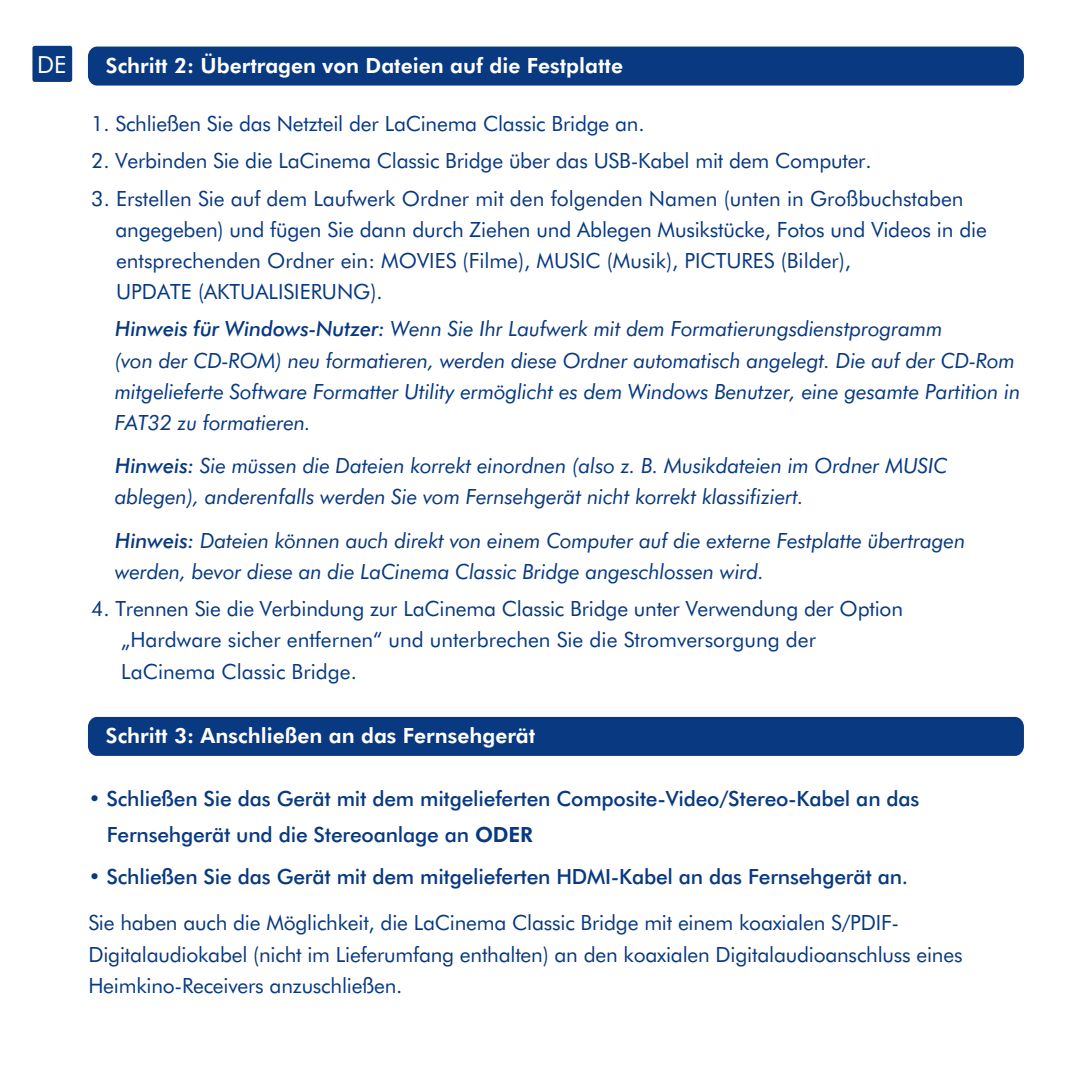
<style>
.page{position:relative;width:1080px;height:1080px;background:#fff}
.page>*{position:absolute;margin:0;border:0;box-sizing:border-box;transform-origin:0 0}
.t1{font:23.7px "Futura BT";color:#fff}
.t2{font:21px/31.2px "Futura BT";letter-spacing:-.01em;color:#083981}
.t3{font:italic 21px/31.2px "Futura BT";letter-spacing:-.01em;color:#083981}
.t4{font:500 21px/36px "Futura BT";letter-spacing:-.01em;color:#083981}
.t5{font:800 21px "Futura BT";color:#fff}
.s1{font-weight:500}
.s2{font-weight:800}
</style>
<div class="page">
<div style="left:32px;top:46px;width:40px;height:36px;background:#083981;border-radius:2px"></div>
<div style="left:88px;top:717px;width:936px;height:39px;background:#083981;border-radius:10px"></div>
<div style="left:88px;top:47px;width:936px;height:39px;background:#083981;border-radius:10px"></div>
<p class="t1" style="left:37px;top:50px;width:31px">DE</p>
<p class="t5" style="left:106px;top:53px;width:519px">Schritt 2: Übertragen von Dateien auf die Festplatte</p>
<p class="t2" style="left:91px;top:108px;width:555px">1. Schließen Sie das Netzteil der LaCinema Classic Bridge an.</p>
<p class="t2" style="left:91px;top:145px;width:782px">2. Verbinden Sie die LaCinema Classic Bridge über das USB-Kabel mit dem Computer.</p>
<p class="t2" style="left:115px;top:182px;width:873px;text-indent:-24px">3. Erstellen Sie auf dem Laufwerk Ordner mit den folgenden Namen (unten in Großbuchstaben angegeben) und fügen Sie dann durch Ziehen und Ablegen Musikstücke, Fotos und Videos in die entsprechenden Ordner ein: MOVIES (Filme), MUSIC (Musik), PICTURES (Bilder),<br>UPDATE (AKTUALISIERUNG).</p>
<p class="t3" style="left:115px;top:313px;width:907px"><span class="s1">Hinweis für Windows-Nutzer:</span> Wenn Sie Ihr Laufwerk mit dem Formatierungsdienstprogramm<br>(von der CD-ROM) neu formatieren, werden diese Ordner automatisch angelegt. Die auf der CD-Rom mitgelieferte Software Formatter Utility ermöglicht es dem Windows Benutzer, eine gesamte Partition in FAT32 zu formatieren.</p>
<p class="t3" style="left:115px;top:450px;width:834px"><span class="s1">Hinweis:</span> Sie müssen die Dateien korrekt einordnen (also z. B. Musikdateien im Ordner MUSIC ablegen), anderenfalls werden Sie vom Fernsehgerät nicht korrekt klassifiziert.</p>
<p class="t3" style="left:115px;top:524px;width:852px"><span class="s1">Hinweis:</span> Dateien können auch direkt von einem Computer auf die externe Festplatte übertragen werden, bevor diese an die LaCinema Classic Bridge angeschlossen wird.</p>
<p class="t2" style="left:121px;top:593px;width:783px;text-indent:-30px">4. Trennen Sie die Verbindung zur LaCinema Classic Bridge unter Verwendung der Option „Hardware sicher entfernen“ und unterbrechen Sie die Stromversorgung der<br>LaCinema Classic Bridge.</p>
<p class="t5" style="left:106px;top:723px;width:431px">Schritt 3: Anschließen an das Fernsehgerät</p>
<p class="t4" style="left:107px;top:781px;width:814px;text-indent:-18px">• Schließen Sie das Gerät mit dem mitgelieferten Composite-Video/Stereo-Kabel an das<br>Fernsehgerät und die Stereoanlage an <span class="s2">ODER</span></p>
<p class="t4" style="left:88px;top:859px;width:821px">• Schließen Sie das Gerät mit dem mitgelieferten HDMI-Kabel an das Fernsehgerät an.</p>
<p class="t2" style="left:88px;top:907px;width:876px">Sie haben auch die Möglichkeit, die LaCinema Classic Bridge mit einem koaxialen S/PDIF-<br>Digitalaudiokabel (nicht im Lieferumfang enthalten) an den koaxialen Digitalaudioanschluss eines<br>Heimkino-Receivers anzuschließen.</p>
</div>
